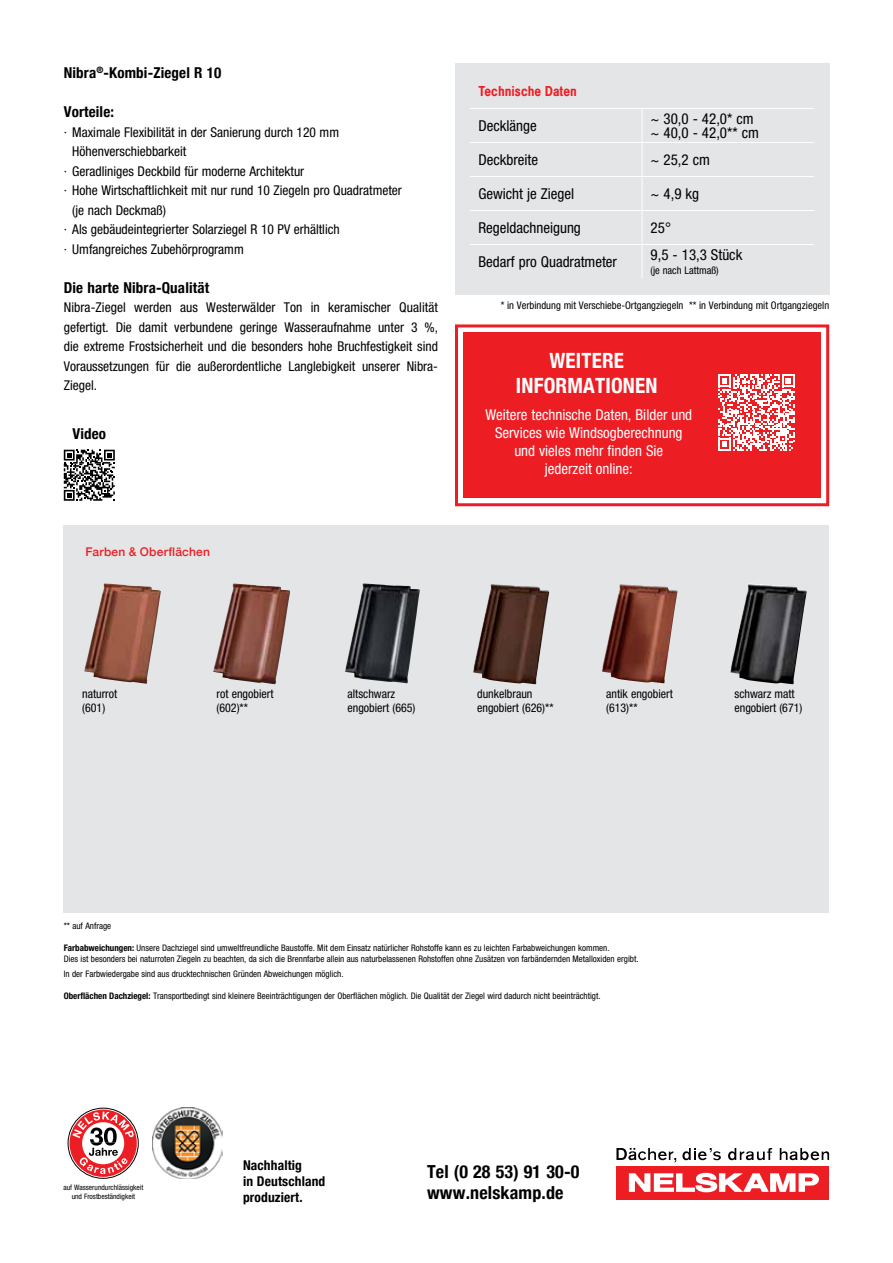
<style>
.page{position:relative;width:893px;height:1263px;background:#fff}
.page>*{position:absolute;margin:0;border:0;box-sizing:border-box;transform-origin:0 0}
.t1{font:700 condensed 21px/25.2px "Helvetica Neue";letter-spacing:.01em;color:#fff;text-align:center}
.t2{font:700 condensed 18px/21.6px "Helvetica Neue";letter-spacing:.01em;color:#000}
.t3{font:condensed 15px/13.5px "Helvetica Neue LT Pro";color:#000}
.t4{font:condensed 15px/18px "Helvetica Neue LT Pro";color:#fff;text-align:center}
.t5{font:700 condensed 15px "Helvetica Neue";letter-spacing:.01em;color:#000}
.t6{font:15px "Helvetica Medium Condensed Plain";letter-spacing:.005em;color:#ed1d24}
.t7{font:condensed 13.5px/19.5px "Helvetica Neue LT Pro";color:#000;text-align:justify}
.t8{font:700 condensed 13.5px/16.2px "Helvetica Neue";letter-spacing:.01em;color:#000}
.t9{font:condensed 12px/13.5px "Helvetica Neue LT Pro";color:#000}
.t10{font:500 12px "Helvetica Neue";letter-spacing:.02em;color:#ed1d24}
.t11{font:condensed 10.5px "Helvetica Neue LT Pro";color:#000}
.t12{font:condensed 9px/10.8px "Helvetica Neue LT Pro";color:#000}
.t13{font:condensed 7.5px/9px "Helvetica Neue LT Pro";color:#000;text-align:center}
.s1{font-weight:700}
</style>
<div class="page">
<div style="left:616px;top:1166px;width:213px;height:33px;background:#ed1d24"></div>
<svg style="left:629px;top:1173px;width:190px;height:19px"></svg>
<svg style="left:728px;top:1148px;width:44px;height:12px"></svg>
<svg style="left:780px;top:1148px;width:49px;height:12px"></svg>
<svg style="left:616px;top:1148px;width:60px;height:14px"></svg>
<svg style="left:682px;top:1148px;width:39px;height:12px"></svg>
<div style="left:455px;top:64px;width:374px;height:231px;background:#e4e5e6"></div>
<hr style="left:470px;top:108px;width:172px;height:1px;background:#fff">
<hr style="left:642px;top:108px;width:172px;height:1px;background:#fff">
<hr style="left:642px;top:109px;width:1px;height:33px;background:#fff">
<hr style="left:470px;top:142px;width:172px;height:1px;background:#fff">
<hr style="left:642px;top:142px;width:172px;height:1px;background:#fff">
<hr style="left:642px;top:143px;width:1px;height:33px;background:#fff">
<hr style="left:470px;top:176px;width:172px;height:1px;background:#fff">
<hr style="left:642px;top:176px;width:172px;height:1px;background:#fff">
<hr style="left:642px;top:177px;width:1px;height:33px;background:#fff">
<hr style="left:642px;top:211px;width:1px;height:33px;background:#fff">
<hr style="left:642px;top:245px;width:1px;height:34px;background:#fff">
<hr style="left:470px;top:210px;width:172px;height:1px;background:#fff">
<hr style="left:642px;top:210px;width:172px;height:1px;background:#fff">
<hr style="left:470px;top:244px;width:172px;height:1px;background:#fff">
<hr style="left:642px;top:244px;width:172px;height:1px;background:#fff">
<div style="left:64px;top:525px;width:765px;height:387px;background:#e4e5e6"></div>
<div style="left:463px;top:333px;width:358px;height:165px;background:#ed1d24"></div>
<div style="left:455px;top:324px;width:374px;height:182px;border:3px solid #ed1d24"></div>
<img style="left:152px;top:1107px;width:71px;height:71px">
<svg style="left:70px;top:1109px;width:67px;height:68px"></svg>
<svg style="left:64px;top:450px;width:51px;height:51px"></svg>
<img style="left:84px;top:583px;width:77px;height:101px">
<img style="left:345px;top:583px;width:75px;height:100px">
<img style="left:213px;top:583px;width:77px;height:101px">
<img style="left:602px;top:584px;width:75px;height:99px">
<img style="left:473px;top:584px;width:76px;height:100px">
<img style="left:730px;top:583px;width:77px;height:101px">
<svg style="left:718px;top:374px;width:77px;height:77px"></svg>
<h3 class="t5" style="left:64px;top:60px;width:159px">Nibra<sup>®</sup>-Kombi-Ziegel R 10</h3>
<h3 class="t5" style="left:64px;top:99px;width:52px">Vorteile:</h3>
<h3 class="t7" style="left:64px;top:122px;width:277px">· Maximale Flexibilität in der Sanierung durch 120 mm</h3>
<h3 class="t7" style="left:72px;top:142px;width:116px">Höhenverschiebbarkeit</h3>
<h3 class="t7" style="left:64px;top:161px;width:242px">· Geradliniges Deckbild für moderne Architektur</h3>
<h3 class="t7" style="left:64px;top:181px;width:340px">· Hohe Wirtschaftlichkeit mit nur rund 10 Ziegeln pro Quadratmeter</h3>
<h3 class="t7" style="left:72px;top:200px;width:95px">(je nach Deckmaß)</h3>
<h3 class="t7" style="left:64px;top:220px;width:278px">· Als gebäudeintegrierter Solarziegel R 10 PV erhältlich</h3>
<h3 class="t7" style="left:64px;top:239px;width:182px">· Umfangreiches Zubehörprogramm</h3>
<h3 class="t5" style="left:64px;top:275px;width:147px">Die harte Nibra-Qualität</h3>
<p class="t7" style="left:64px;top:298px;width:376px">Nibra-Ziegel werden aus Westerwälder Ton in keramischer Qualität gefertigt. Die damit verbundene geringe Wasseraufnahme unter 3 %, die extreme Frostsicherheit und die besonders hohe Bruchfestigkeit sind Voraussetzungen für die außerordentliche Langlebigkeit unserer Nibra-Ziegel.</p>
<h3 class="t5" style="left:72px;top:421px;width:35px">Video</h3>
<h3 class="t10" style="left:86px;top:542px;width:126px">Farben &amp; Oberflächen</h3>
<h3 class="t6" style="left:478px;top:83px;width:100px">Technische Daten</h3>
<h3 class="t3" style="left:478px;top:119px;width:60px">Decklänge</h3>
<h3 class="t3" style="left:651px;top:112px;width:110px">~ 30,0 - 42,0* cm ~ 40,0 - 42,0** cm</h3>
<h3 class="t3" style="left:478px;top:153px;width:61px">Deckbreite</h3>
<h3 class="t3" style="left:651px;top:153px;width:61px">~ 25,2 cm</h3>
<h3 class="t3" style="left:478px;top:187px;width:97px">Gewicht je Ziegel</h3>
<h3 class="t3" style="left:651px;top:187px;width:50px">~ 4,9 kg</h3>
<h3 class="t3" style="left:478px;top:221px;width:104px">Regeldachneigung</h3>
<h3 class="t3" style="left:651px;top:221px;width:22px">25°</h3>
<h3 class="t3" style="left:478px;top:255px;width:140px">Bedarf pro Quadratmeter</h3>
<h3 class="t3" style="left:651px;top:248px;width:93px">9,5 - 13,3 Stück</h3>
<p class="t11" style="left:651px;top:264px;width:70px">(je nach Lattmaß)</p>
<p class="t11" style="left:501px;top:299px;width:330px">* in Verbindung mit Verschiebe-Ortgangziegeln ** in Verbindung mit Ortgangziegeln</p>
<h1 class="t1" style="left:516px;top:346px;width:143px">WEITERE<br>INFORMATIONEN</h1>
<h3 class="t4" style="left:485px;top:406px;width:208px">Weitere technische Daten, Bilder und<br>Services wie Windsogberechnung und vieles mehr finden Sie<br>jederzeit online:</h3>
<h3 class="t9" style="left:82px;top:687px;width:37px">naturrot (601)</h3>
<h3 class="t9" style="left:347px;top:687px;width:69px">altschwarz engobiert (665)</h3>
<h3 class="t9" style="left:217px;top:687px;width:58px">rot engobiert (602)**</h3>
<h3 class="t9" style="left:606px;top:687px;width:68px">antik engobiert (613)**</h3>
<h3 class="t9" style="left:477px;top:687px;width:78px">dunkelbraun engobiert (626)**</h3>
<h3 class="t9" style="left:734px;top:687px;width:69px">schwarz matt engobiert (671)</h3>
<p class="t12" style="left:64px;top:921px;width:49px">** auf Anfrage</p>
<p class="t12" style="left:64px;top:942px;width:576px"><span class="s1">Farbabweichungen:</span> Unsere Dachziegel sind umweltfreundliche Baustoffe. Mit dem Einsatz natürlicher Rohstoffe kann es zu leichten Farbabweichungen kommen.<br>Dies ist besonders bei naturroten Ziegeln zu beachten, da sich die Brennfarbe allein aus naturbelassenen Rohstoffen ohne Zusätzen von farbändernden Metalloxiden ergibt.</p>
<p class="t12" style="left:64px;top:968px;width:281px">In der Farbwiedergabe sind aus drucktechnischen Gründen Abweichungen möglich.</p>
<p class="t12" style="left:64px;top:990px;width:538px"><span class="s1">Oberflächen Dachziegel:</span> Transportbedingt sind kleinere Beeinträchtigungen der Oberflächen möglich. Die Qualität der Ziegel wird dadurch nicht beeinträchtigt.</p>
<p class="t13" style="left:63px;top:1183px;width:82px">auf Wasserundurchlässigkeit und Frostbeständigkeit</p>
<h3 class="t8" style="left:243px;top:1156px;width:84px">Nachhaltig<br>in Deutschland produziert.</h3>
<h2 class="t2" style="left:427px;top:1159px;width:154px">Tel (0 28 53) 91 30-0 www.nelskamp.de</h2>
</div>
